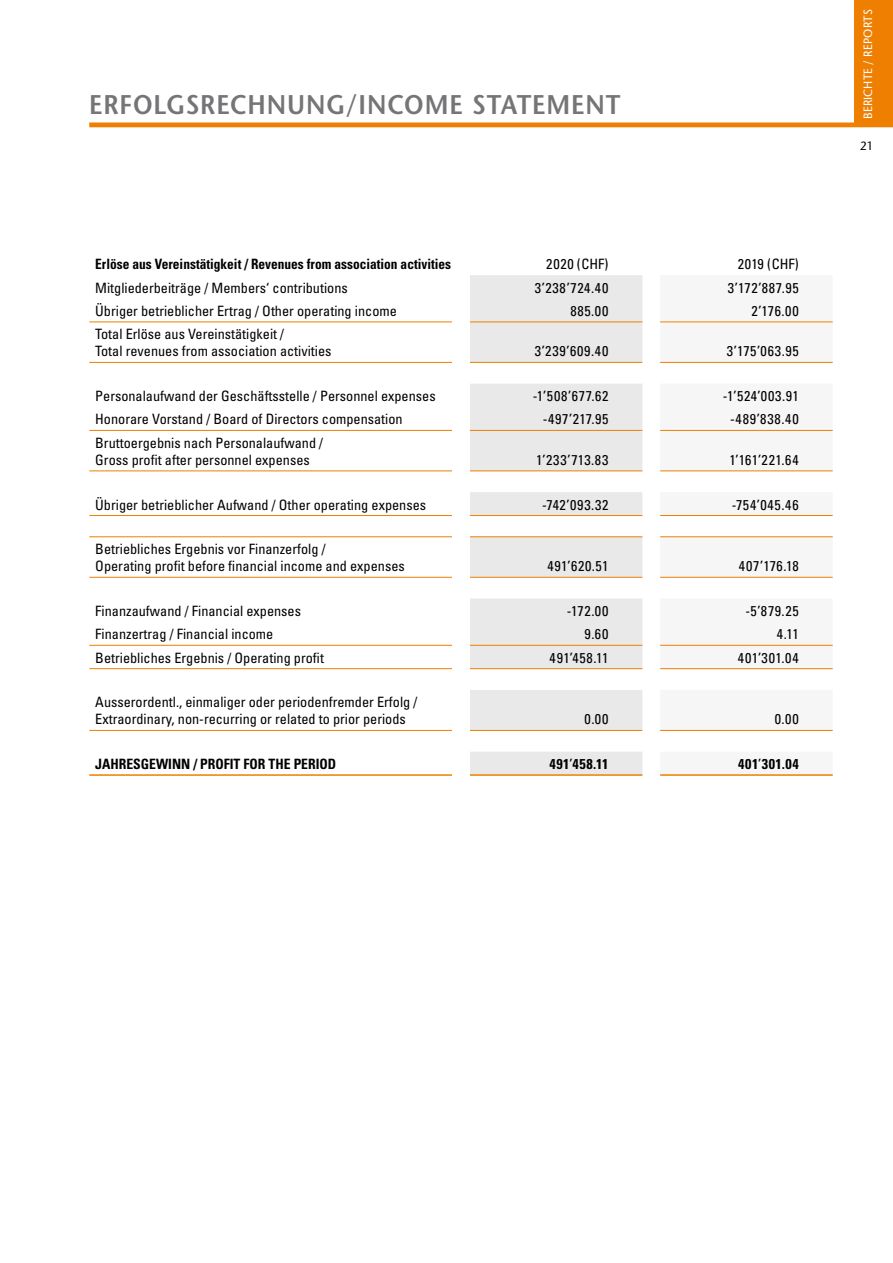
<style>
.page{position:relative;width:893px;height:1263px;background:#fff}
.page>*{position:absolute;margin:0;border:0;box-sizing:border-box;transform-origin:0 0}
.t1{font:600 27px "Stone Sans";letter-spacing:.035em;color:#757577;scale:.92 1}
.t2{font:condensed 14.25px/17.1px "Univers";color:#000}
.t3{font:700 condensed 14.25px "Univers";color:#000;scale:.94 1}
.t4{font:700 condensed 14.25px "Univers";color:#000;scale:.96 1}
.t5{font:700 condensed 14.25px "Univers";color:#000}
.t6{font:12px "Stone Sans";letter-spacing:.015em;color:#fff;scale:.96 1}
.t7{font:12px "Stone Sans";color:#000;scale:.96 1}
.s1{font-weight:400}
</style>
<div class="page">
<div style="left:855px;top:0;width:38px;height:125px;background:#ee7f00"></div>
<div style="left:89px;top:122px;width:804px;height:5px;background:#ee7f00"></div>
<svg style="left:470px;top:275px;width:172px;height:499px;fill:#e9e9ea"></svg>
<svg style="left:660px;top:321px;width:173px;height:409px;fill:#f6f6f6"></svg>
<hr style="left:89px;top:322px;width:380px;height:1px;background:#ee7f00">
<hr style="left:469px;top:322px;width:173px;height:1px;background:#ee7f00">
<hr style="left:660px;top:322px;width:173px;height:1px;background:#ee7f00">
<hr style="left:89px;top:430px;width:380px;height:1px;background:#ee7f00">
<hr style="left:469px;top:430px;width:173px;height:1px;background:#ee7f00">
<hr style="left:660px;top:430px;width:173px;height:1px;background:#ee7f00">
<hr style="left:89px;top:536px;width:380px;height:1px;background:#ee7f00">
<hr style="left:469px;top:536px;width:173px;height:1px;background:#ee7f00">
<hr style="left:660px;top:536px;width:173px;height:1px;background:#ee7f00">
<hr style="left:89px;top:774px;width:380px;height:2px;background:#ee7f00">
<hr style="left:469px;top:774px;width:173px;height:2px;background:#ee7f00">
<hr style="left:660px;top:774px;width:173px;height:2px;background:#ee7f00">
<hr style="left:89px;top:645px;width:380px;height:1px;background:#ee7f00">
<hr style="left:469px;top:645px;width:173px;height:1px;background:#ee7f00">
<hr style="left:660px;top:645px;width:173px;height:1px;background:#ee7f00">
<hr style="left:89px;top:730px;width:380px;height:1px;background:#ee7f00">
<hr style="left:469px;top:730px;width:173px;height:1px;background:#ee7f00">
<hr style="left:660px;top:730px;width:173px;height:1px;background:#ee7f00">
<hr style="left:89px;top:362px;width:380px;height:1px;background:#ee7f00">
<hr style="left:469px;top:362px;width:173px;height:1px;background:#ee7f00">
<hr style="left:660px;top:362px;width:173px;height:1px;background:#ee7f00">
<hr style="left:89px;top:471px;width:380px;height:1px;background:#ee7f00">
<hr style="left:469px;top:471px;width:173px;height:1px;background:#ee7f00">
<hr style="left:660px;top:471px;width:173px;height:1px;background:#ee7f00">
<hr style="left:89px;top:515px;width:380px;height:1px;background:#ee7f00">
<hr style="left:469px;top:515px;width:173px;height:1px;background:#ee7f00">
<hr style="left:660px;top:515px;width:173px;height:1px;background:#ee7f00">
<hr style="left:89px;top:577px;width:380px;height:1px;background:#ee7f00">
<hr style="left:469px;top:577px;width:173px;height:1px;background:#ee7f00">
<hr style="left:660px;top:577px;width:173px;height:1px;background:#ee7f00">
<hr style="left:89px;top:668px;width:380px;height:1px;background:#ee7f00">
<hr style="left:469px;top:668px;width:173px;height:1px;background:#ee7f00">
<hr style="left:660px;top:668px;width:173px;height:1px;background:#ee7f00">
<div style="left:453px;top:272px;width:17px;height:806px;background:#fff"></div>
<h1 class="t1" style="left:89px;top:88px;width:579px">ERFOLGSRECHNUNG/INCOME STATEMENT</h1>
<p class="t3" style="left:95px;top:255px;width:380px">Erlöse aus Vereinstätigkeit / Revenues from association activities</p>
<p class="t2" style="left:546px;top:255px;width:64px">2020 (CHF)</p>
<p class="t2" style="left:738px;top:255px;width:63px">2019 (CHF)</p>
<p class="t2" style="left:95px;top:279px;width:254px">Mitgliederbeiträge / Members‘ contributions</p>
<p class="t2" style="left:535px;top:279px;width:75px">3’238’724.40</p>
<p class="t2" style="left:728px;top:279px;width:72px">3’172’887.95</p>
<p class="t2" style="left:95px;top:302px;width:303px">Übriger betrieblicher Ertrag / Other operating income</p>
<p class="t2" style="left:570px;top:302px;width:39px">885.00</p>
<p class="t2" style="left:751px;top:302px;width:49px">2’176.00</p>
<p class="t2" style="left:95px;top:325px;width:238px">Total Erlöse aus Vereinstätigkeit /<br>Total revenues from association activities</p>
<p class="t2" style="left:535px;top:343px;width:75px">3’239’609.40</p>
<p class="t2" style="left:727px;top:343px;width:73px">3’175’063.95</p>
<p class="t2" style="left:95px;top:387px;width:342px">Personalaufwand der Geschäftsstelle / Personnel expenses</p>
<p class="t2" style="left:533px;top:387px;width:77px">-1’508’677.62</p>
<p class="t2" style="left:723px;top:387px;width:77px">-1’524’003.91</p>
<p class="t2" style="left:95px;top:411px;width:309px">Honorare Vorstand / Board of Directors compensation</p>
<p class="t2" style="left:543px;top:411px;width:67px">-497’217.95</p>
<p class="t2" style="left:730px;top:411px;width:70px">-489’838.40</p>
<p class="t2" style="left:95px;top:434px;width:229px">Bruttoergebnis nach Personalaufwand /<br>Gross profit after personnel expenses</p>
<p class="t2" style="left:536px;top:451px;width:74px">1’233’713.83</p>
<p class="t2" style="left:729px;top:451px;width:71px">1’161’221.64</p>
<p class="t2" style="left:95px;top:496px;width:332px">Übriger betrieblicher Aufwand / Other operating expenses</p>
<p class="t2" style="left:542px;top:496px;width:68px">-742’093.32</p>
<p class="t2" style="left:732px;top:496px;width:68px">-754’045.46</p>
<p class="t2" style="left:95px;top:540px;width:311px">Betriebliches Ergebnis vor Finanzerfolg /<br>Operating profit before financial income and expenses</p>
<p class="t2" style="left:547px;top:557px;width:62px">491’620.51</p>
<p class="t2" style="left:739px;top:557px;width:61px">407’176.18</p>
<p class="t2" style="left:95px;top:602px;width:207px">Finanzaufwand / Financial expenses</p>
<p class="t2" style="left:567px;top:602px;width:43px">-172.00</p>
<p class="t2" style="left:745px;top:602px;width:55px">-5’879.25</p>
<p class="t2" style="left:95px;top:625px;width:180px">Finanzertrag / Financial income</p>
<p class="t2" style="left:584px;top:625px;width:25px">9.60</p>
<p class="t2" style="left:777px;top:625px;width:23px">4.11</p>
<p class="t2" style="left:95px;top:649px;width:230px">Betriebliches Ergebnis / Operating profit</p>
<p class="t2" style="left:550px;top:649px;width:60px">491’458.11</p>
<p class="t2" style="left:738px;top:649px;width:62px">401’301.04</p>
<p class="t2" style="left:95px;top:693px;width:324px">Ausserordentl., einmaliger oder periodenfremder Erfolg /<br>Extraordinary, non-recurring or related to prior periods</p>
<p class="t2" style="left:584px;top:710px;width:25px">0.00</p>
<p class="t2" style="left:775px;top:710px;width:25px">0.00</p>
<p class="t4" style="left:95px;top:755px;width:252px">JAHRESGEWINN / PROFIT FOR THE PERIOD</p>
<p class="t5" style="left:549px;top:755px;width:60px">491<span class="s1">’</span>458.11</p>
<p class="t5" style="left:738px;top:755px;width:62px">401<span class="s1">’</span>301.04</p>
<p class="t6" style="left:861px;top:119px;width:116px;rotate:-90deg">BERICHTE / REPORTS</p>
<p class="t7" style="left:860px;top:139px;width:15px">21</p>
</div>
